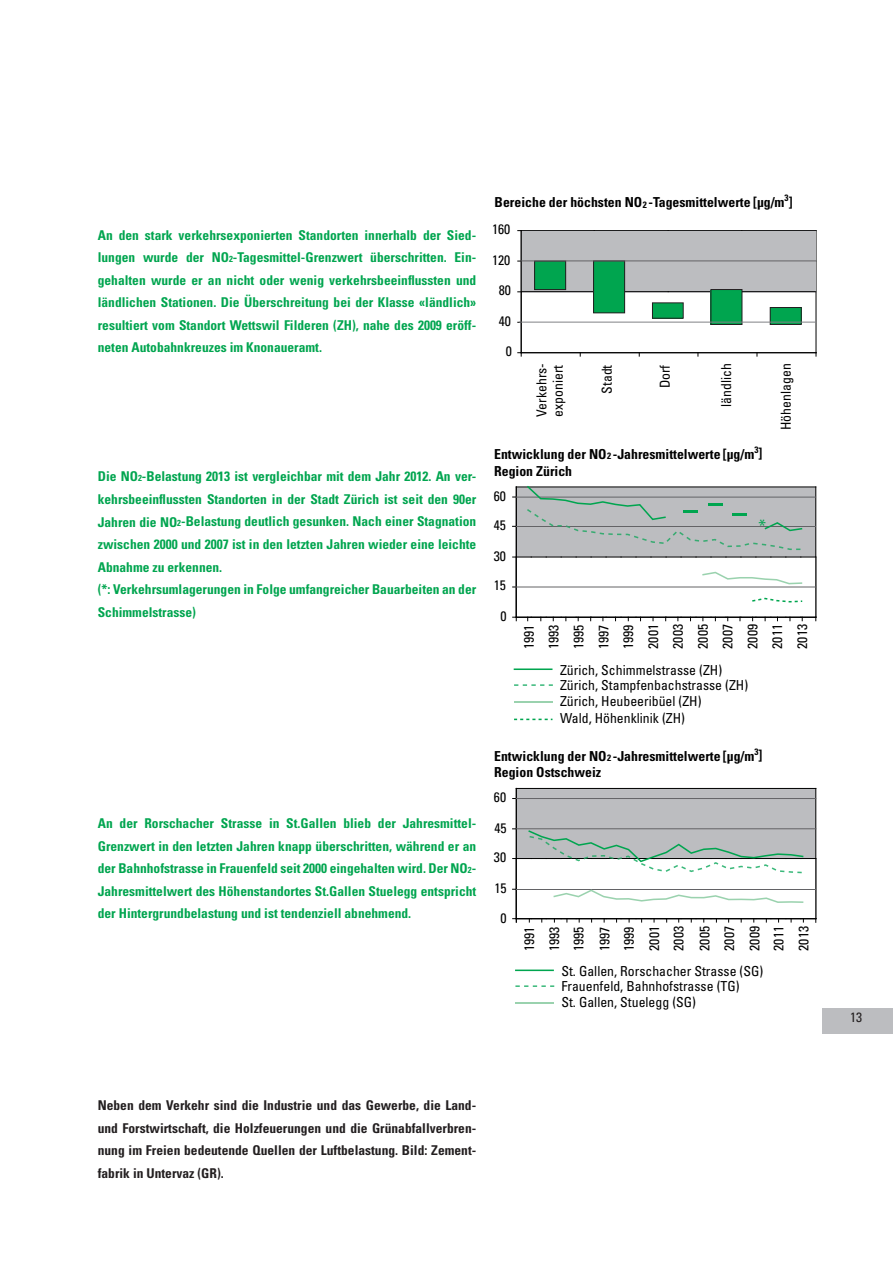
<style>
.page{position:relative;width:893px;height:1263px;background:#fff}
.page>*{position:absolute;margin:0;border:0;box-sizing:border-box;transform-origin:0 0}
.t1{font:18.3px "Myriad";color:#00a54f}
.t2{font:condensed 13.8px/24.9px "Univers";color:#000}
.t3{font:700 condensed 13.8px/16.5px "Univers";color:#000}
.t4{font:700 condensed 13.5px/22.5px "Univers";color:#00a54f;text-align:justify}
.t5{font:700 condensed 13.5px/22.5px "Univers";color:#231f20;text-align:justify}
.t6{font:condensed 13.5px "Univers";color:#231f20}
.t7{font:700 condensed 9.15px "Univers";color:#000}
.s1{font-size:8.7px}
.s2{font-size:13.8px}
</style>
<div class="page">
<hr style="left:816px;top:231px;width:1px;height:122px;background:#000">
<div style="left:594px;top:261px;width:31px;height:52px;background:#00a54f"></div>
<div style="left:593px;top:261px;width:32px;height:52px;border:1px solid #231f20"></div>
<div style="left:652px;top:303px;width:31px;height:15px;background:#00a54f"></div>
<div style="left:711px;top:290px;width:31px;height:34px;background:#00a54f"></div>
<div style="left:711px;top:289px;width:31px;height:36px;border:1px solid #231f20"></div>
<div style="left:770px;top:307px;width:31px;height:17px;background:#00a54f"></div>
<div style="left:770px;top:307px;width:31px;height:18px;border:1px solid #231f20"></div>
<hr style="left:521px;top:231px;width:1px;height:122px;background:#000">
<svg style="left:518px;top:230px;width:298px;height:63px;background:#a2b3ad"></svg>
<hr style="left:521px;top:352px;width:295px;height:1px;background:#000">
<hr style="left:520px;top:322px;width:296px;height:1px;background:#808285">
<hr style="left:521px;top:261px;width:294px;height:1px;background:#636366">
<div style="left:516px;top:487px;width:300px;height:130px;background:#bcbdc0"></div>
<hr style="left:516px;top:487px;width:300px;height:1px;background:#000">
<hr style="left:815px;top:487px;width:1px;height:130px;background:#000">
<hr style="left:516px;top:487px;width:1px;height:130px;background:#000">
<hr style="left:516px;top:497px;width:300px;height:1px;background:#636366">
<hr style="left:516px;top:526px;width:300px;height:1px;background:#636366">
<svg style="left:525px;top:486px;width:279px;height:64px"></svg>
<svg style="left:513px;top:557px;width:303px;height:64px;background:#f0f0f0"></svg>
<hr style="left:514px;top:668px;width:38px;height:2px;background:#00a54f">
<hr style="left:514px;top:701px;width:38px;height:1px;background:#9ad2ae">
<svg style="left:514px;top:684px;width:39px;height:2px"></svg>
<svg style="left:514px;top:719px;width:38px;height:1px"></svg>
<div style="left:516px;top:788px;width:300px;height:131px;background:#bcbdc0"></div>
<hr style="left:516px;top:788px;width:300px;height:1px;background:#000">
<hr style="left:815px;top:788px;width:1px;height:131px;background:#000">
<hr style="left:516px;top:788px;width:1px;height:131px;background:#000">
<hr style="left:516px;top:798px;width:300px;height:1px;background:#636366">
<svg style="left:513px;top:828px;width:303px;height:94px"></svg>
<hr style="left:515px;top:969px;width:39px;height:2px;background:#00a54f">
<hr style="left:515px;top:1002px;width:39px;height:1px;background:#9ad2ae">
<svg style="left:515px;top:985px;width:39px;height:2px"></svg>
<div style="left:822px;top:1008px;width:71px;height:25px;background:#bcbdc0"></div>
<p class="t4" style="left:98px;top:224px;width:380px">An den stark verkehrsexponierten Standorten innerhalb der Sied&shy;lungen wurde der NO<span class="s1">2</span>-Tagesmittel-Grenzwert überschritten. Ein&shy;gehalten wurde er an nicht oder wenig verkehrsbeeinflussten und ländlichen Stationen. Die Überschreitung bei der Klasse «ländlich» resultiert vom Standort Wettswil Filderen (ZH), nahe des 2009 eröff&shy;neten Autobahnkreuzes im Knonaueramt.</p>
<p class="t4" style="left:98px;top:465px;width:380px;text-align:left">Die NO<span class="s1">2</span>-Belastung 2013 ist vergleichbar mit dem Jahr 2012. An ver&shy;kehrsbeeinflussten Standorten in der Stadt Zürich ist seit den 90er Jahren die NO<span class="s1">2</span>-Belastung deutlich gesunken. Nach einer Stagnation zwischen 2000 und 2007 ist in den letzten Jahren wieder eine leichte Abnahme zu erkennen.<br>(*: Verkehrsumlagerungen in Folge umfangreicher Bauarbeiten an der Schimmelstrasse)</p>
<p class="t4" style="left:98px;top:812px;width:380px">An der Rorschacher Strasse in St.Gallen blieb der Jahresmittel-Grenzwert in den letzten Jahren knapp überschritten, während er an der Bahnhofstrasse in Frauenfeld seit 2000 eingehalten wird. Der NO<span class="s1">2</span>- Jahresmittelwert des Höhenstandortes St.Gallen Stuelegg entspricht der Hintergrundbelastung und ist tendenziell abnehmend.</p>
<p class="t7" style="left:643px;top:199px;width:6px">2</p>
<p class="t7" style="left:785px;top:192px;width:10px">3<span class="s2">]</span></p>
<p class="t3" style="left:495px;top:194px;width:291px">Bereiche der höchsten NO -Tagesmittelwerte [µg/m</p>
<p class="t2" style="left:492px;top:216px;width:20px">160</p>
<p class="t2" style="left:492px;top:247px;width:20px">120</p>
<p class="t2" style="left:499px;top:278px;width:14px">80</p>
<p class="t2" style="left:499px;top:308px;width:14px">40</p>
<p class="t2" style="left:506px;top:339px;width:8px">0</p>
<p class="t2" style="left:533px;top:417px;width:55px;line-height:16.5px;rotate:-90deg">Verkehrs&shy;exponiert</p>
<p class="t2" style="left:713px;top:407px;width:45px;rotate:-90deg">ländlich</p>
<p class="t2" style="left:594px;top:394px;width:31px;rotate:-90deg">Stadt</p>
<p class="t2" style="left:773px;top:430px;width:68px;rotate:-90deg">Höhenlagen</p>
<p class="t2" style="left:652px;top:388px;width:25px;rotate:-90deg">Dorf</p>
<p class="t7" style="left:754px;top:444px;width:6px">3</p>
<p class="t3" style="left:494px;top:446px;width:270px">Entwicklung der NO -Jahresmittelwerte [µg/m ]<br>Region Zürich</p>
<p class="t2" style="left:498px;top:442px;width:14px">60</p>
<p class="t7" style="left:607px;top:450px;width:6px">2</p>
<p class="t2" style="left:494px;top:483px;width:14px">60</p>
<p class="t2" style="left:498px;top:502px;width:14px">30</p>
<p class="t2" style="left:494px;top:512px;width:14px">45</p>
<p class="t2" style="left:494px;top:543px;width:14px">30</p>
<p class="t2" style="left:494px;top:572px;width:14px">15</p>
<p class="t2" style="left:501px;top:603px;width:8px">0</p>
<h1 class="t1" style="left:758px;top:517px;width:9px">*</h1>
<p class="t2" style="left:516px;top:649px;width:27px;text-align:justify;rotate:-90deg">1991<br>1993<br>1995<br>1997<br>1999<br>2001<br>2003<br>2005<br>2007<br>2009<br>2011<br>2013</p>
<p class="t2" style="left:560px;top:662px;width:190px;line-height:14.7px">Zürich, Schimmelstrasse (ZH)<br>Zürich, Stampfenbachstrasse (ZH)</p>
<p class="t2" style="left:560px;top:693px;width:143px;line-height:16.5px">Zürich, Heubeeribüel (ZH)<br>Wald, Höhenklinik (ZH)</p>
<p class="t2" style="left:556px;top:698px;width:164px">Zürich, Schimmelstrasse (ZH)</p>
<p class="t2" style="left:556px;top:746px;width:127px">Wald, Höhenklinik (ZH)</p>
<p class="t7" style="left:612px;top:711px;width:6px">2</p>
<p class="t7" style="left:754px;top:746px;width:6px">3</p>
<p class="t3" style="left:494px;top:748px;width:270px">Entwicklung der NO -Jahresmittelwerte [µg/m ]<br>Region Ostschweiz</p>
<p class="t2" style="left:499px;top:743px;width:14px">60</p>
<p class="t7" style="left:607px;top:752px;width:6px">2</p>
<p class="t2" style="left:494px;top:785px;width:14px">60</p>
<p class="t2" style="left:494px;top:815px;width:14px">45</p>
<p class="t2" style="left:500px;top:835px;width:14px">15</p>
<p class="t2" style="left:494px;top:845px;width:14px">30</p>
<p class="t2" style="left:494px;top:876px;width:14px">15</p>
<p class="t2" style="left:501px;top:905px;width:8px">0</p>
<p class="t2" style="left:517px;top:951px;width:26px;text-align:justify;rotate:-90deg">1991<br>1993<br>1995</p>
<p class="t2" style="left:592px;top:951px;width:27px;text-align:justify;rotate:-90deg">1997<br>1999<br>2001<br>2003</p>
<p class="t2" style="left:692px;top:951px;width:26px;text-align:justify;rotate:-90deg">2005<br>2007<br>2009<br>2011<br>2013</p>
<p class="t2" style="left:561px;top:963px;width:203px;line-height:14.7px">St. Gallen, Rorschacher Strasse (SG)<br>Frauenfeld, Bahnhofstrasse (TG)</p>
<p class="t2" style="left:561px;top:990px;width:136px">St. Gallen, Stuelegg (SG)</p>
<p class="t5" style="left:98px;top:1094px;width:380px">Neben dem Verkehr sind die Industrie und das Gewerbe, die Land&shy;und Forstwirtschaft, die Holzfeuerungen und die Grünabfallverbren&shy;nung im Freien bedeutende Quellen der Luftbelastung. Bild: Zement&shy;fabrik in Untervaz (GR).</p>
<p class="t6" style="left:850px;top:1009px;width:13px">13</p>
</div>
